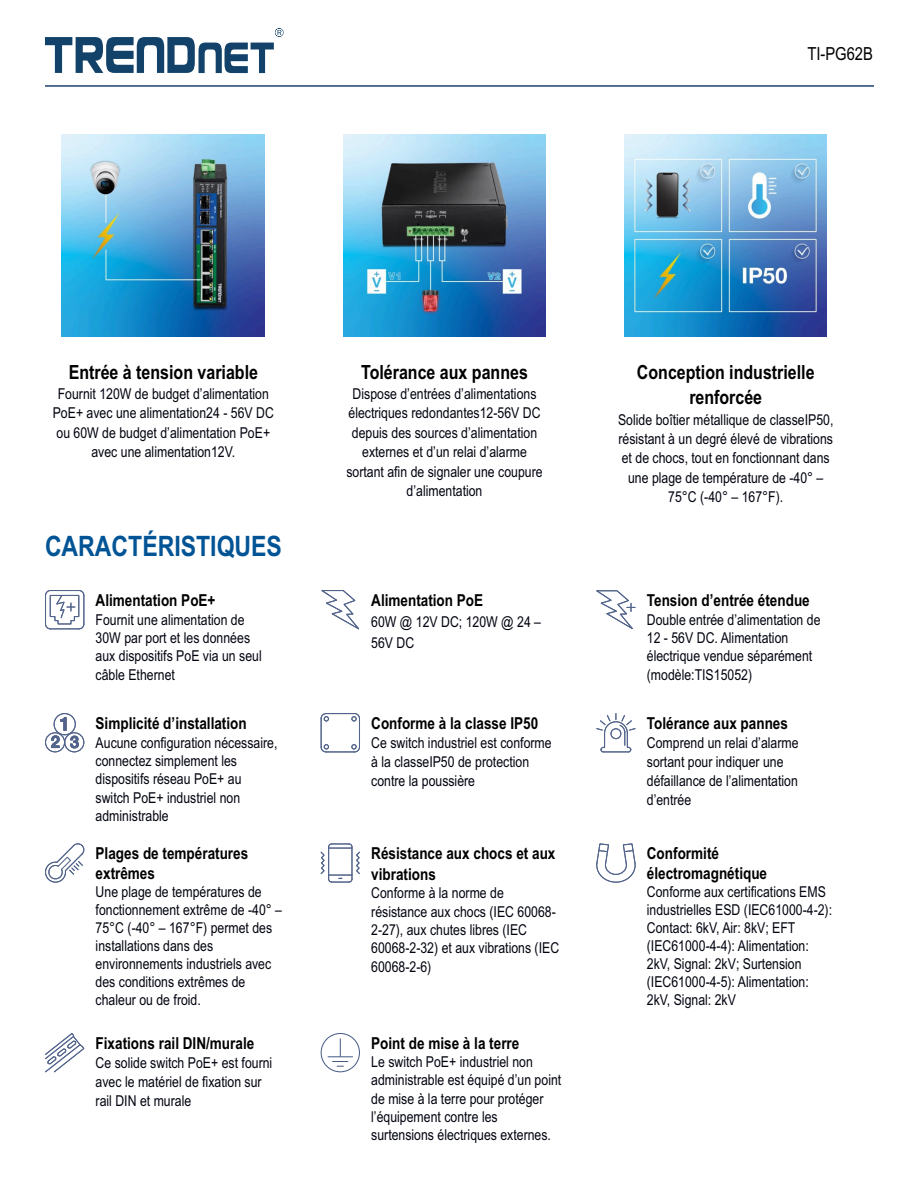
<style>
.page{position:relative;width:918px;height:1188px;background:#fff}
.page>*{position:absolute;margin:0;border:0;box-sizing:border-box;transform-origin:0 0}
.t1{font:700 28.2px "Arial Narrow";color:#005495}
.t2{font:700 19.5px/25.3px "Arial Narrow";color:#000;text-align:center}
.t3{font:18px "Arial Narrow";color:#000}
.t4{font:700 16.5px/20px "Arial Narrow";color:#000}
.t5{font:15px/19.4px "Arial Narrow";color:#01030f}
</style>
<div class="page">
<img style="left:624px;top:134px;width:203px;height:203px">
<img style="left:343px;top:134px;width:203px;height:203px">
<img style="left:62px;top:134px;width:202px;height:203px">
<svg style="left:45px;top:28px;width:239px;height:45px"></svg>
<hr style="left:45px;top:85px;width:829px;height:2px;background:#31537d">
<svg style="left:45px;top:590px;width:40px;height:40px"></svg>
<svg style="left:321px;top:590px;width:39px;height:40px"></svg>
<svg style="left:596px;top:590px;width:40px;height:39px"></svg>
<div style="left:54px;top:713px;width:22px;height:22px;border:1px solid #52648b;border-radius:50%"></div>
<div style="left:45px;top:732px;width:20px;height:20px;border:1px solid #52648b;border-radius:50%"></div>
<div style="left:64px;top:732px;width:20px;height:20px;border:1px solid #52648b;border-radius:50%"></div>
<svg style="left:51px;top:717px;width:28px;height:31px"></svg>
<svg style="left:320px;top:713px;width:40px;height:40px"></svg>
<svg style="left:596px;top:714px;width:40px;height:39px"></svg>
<svg style="left:45px;top:843px;width:39px;height:40px"></svg>
<svg style="left:320px;top:843px;width:40px;height:40px"></svg>
<svg style="left:596px;top:843px;width:40px;height:40px"></svg>
<svg style="left:45px;top:1033px;width:40px;height:40px"></svg>
<div style="left:321px;top:1033px;width:39px;height:39px;border:1px solid #475e87;border-radius:50%"></div>
<svg style="left:328px;top:1038px;width:25px;height:29px"></svg>
<p class="t3" style="left:807px;top:47px;width:67px">TI-PG62B</p>
<h2 class="t2" style="left:69px;top:361px;width:191px">Entrée à tension variable</h2>
<p class="t5" style="left:53px;top:386px;width:223px;text-align:center">Fournit 120W de budget d’alimentation PoE+ avec une alimentation24 - 56V DC ou 60W de budget d’alimentation PoE+ avec une alimentation12V.</p>
<h1 class="t1" style="left:45px;top:536px;width:239px">CARACTÉRISTIQUES</h1>
<p class="t4" style="left:96px;top:592px;width:121px">Alimentation PoE+</p>
<p class="t5" style="left:96px;top:611px;width:168px;line-height:18.5px">Fournit une alimentation de<br>30W par port et les données aux dispositifs PoE via un seul câble Ethernet</p>
<p class="t4" style="left:96px;top:715px;width:153px">Simplicité d’installation</p>
<p class="t5" style="left:96px;top:735px;width:183px;line-height:18.5px">Aucune configuration nécessaire, connectez simplement les dispositifs réseau PoE+ au switch PoE+ industriel non administrable</p>
<p class="t4" style="left:96px;top:845px;width:154px">Plages de températures extrêmes</p>
<p class="t5" style="left:96px;top:885px;width:188px;line-height:18px">Une plage de températures de fonctionnement extrême de -40° –<br>75°C (-40° – 167°F) permet des installations dans des environnements industriels avec des conditions extrêmes de chaleur ou de froid.</p>
<p class="t4" style="left:96px;top:1035px;width:160px">Fixations rail DIN/murale</p>
<p class="t5" style="left:96px;top:1055px;width:178px;line-height:18.9px">Ce solide switch PoE+ est fourni avec le matériel de fixation sur rail DIN et murale</p>
<h2 class="t2" style="left:361px;top:361px;width:168px">Tolérance aux pannes</h2>
<p class="t5" style="left:346px;top:386px;width:198px;text-align:center">Dispose d’entrées d’alimentations électriques redondantes12-56V DC depuis des sources d’alimentation externes et d’un relai d’alarme sortant afin de signaler une coupure d’alimentation</p>
<p class="t4" style="left:371px;top:592px;width:114px">Alimentation PoE</p>
<p class="t5" style="left:371px;top:613px;width:171px;line-height:20.7px">60W @ 12V DC; 120W @ 24 –<br>56V DC</p>
<p class="t4" style="left:371px;top:715px;width:168px">Conforme à la classe IP50</p>
<p class="t5" style="left:371px;top:735px;width:182px;line-height:18.9px">Ce switch industriel est conforme à la classeIP50 de protection contre la poussière</p>
<p class="t4" style="left:371px;top:845px;width:186px;line-height:20.4px">Résistance aux chocs et aux vibrations</p>
<p class="t5" style="left:371px;top:885px;width:190px;line-height:18.3px">Conforme à la norme de résistance aux chocs (IEC 60068-<br>2-27), aux chutes libres (IEC<br>60068-2-32) et aux vibrations (IEC<br>60068-2-6)</p>
<p class="t4" style="left:371px;top:1035px;width:150px">Point de mise à la terre</p>
<p class="t5" style="left:371px;top:1054px;width:192px;line-height:18.1px">Le switch PoE+ industriel non administrable est équipé d’un point de mise à la terre pour protéger l’équipement contre les surtensions électriques externes.</p>
<h2 class="t2" style="left:637px;top:361px;width:179px">Conception industrielle renforcée</h2>
<p class="t5" style="left:618px;top:411px;width:217px;text-align:center">Solide boîtier métallique de classeIP50, résistant à un degré élevé de vibrations et de chocs, tout en fonctionnant dans une plage de température de -40° – 75°C (-40° – 167°F).</p>
<p class="t4" style="left:647px;top:592px;width:164px">Tension d’entrée étendue</p>
<p class="t5" style="left:647px;top:611px;width:175px;line-height:18.5px">Double entrée d’alimentation de<br>12 - 56V DC. Alimentation électrique vendue séparément (modèle:TIS15052)</p>
<p class="t4" style="left:647px;top:715px;width:143px">Tolérance aux pannes</p>
<p class="t5" style="left:647px;top:735px;width:153px;line-height:18.9px">Comprend un relai d’alarme sortant pour indiquer une défaillance de l’alimentation d’entrée</p>
<p class="t4" style="left:647px;top:845px;width:122px">Conformité électromagnétique</p>
<p class="t5" style="left:647px;top:885px;width:187px;line-height:18px">Conforme aux certifications EMS industrielles ESD (IEC61000-4-2):<br>Contact: 6kV, Air: 8kV; EFT (IEC61000-4-4): Alimentation:<br>2kV, Signal: 2kV; Surtension (IEC61000-4-5): Alimentation:<br>2kV, Signal: 2kV</p>
</div>
